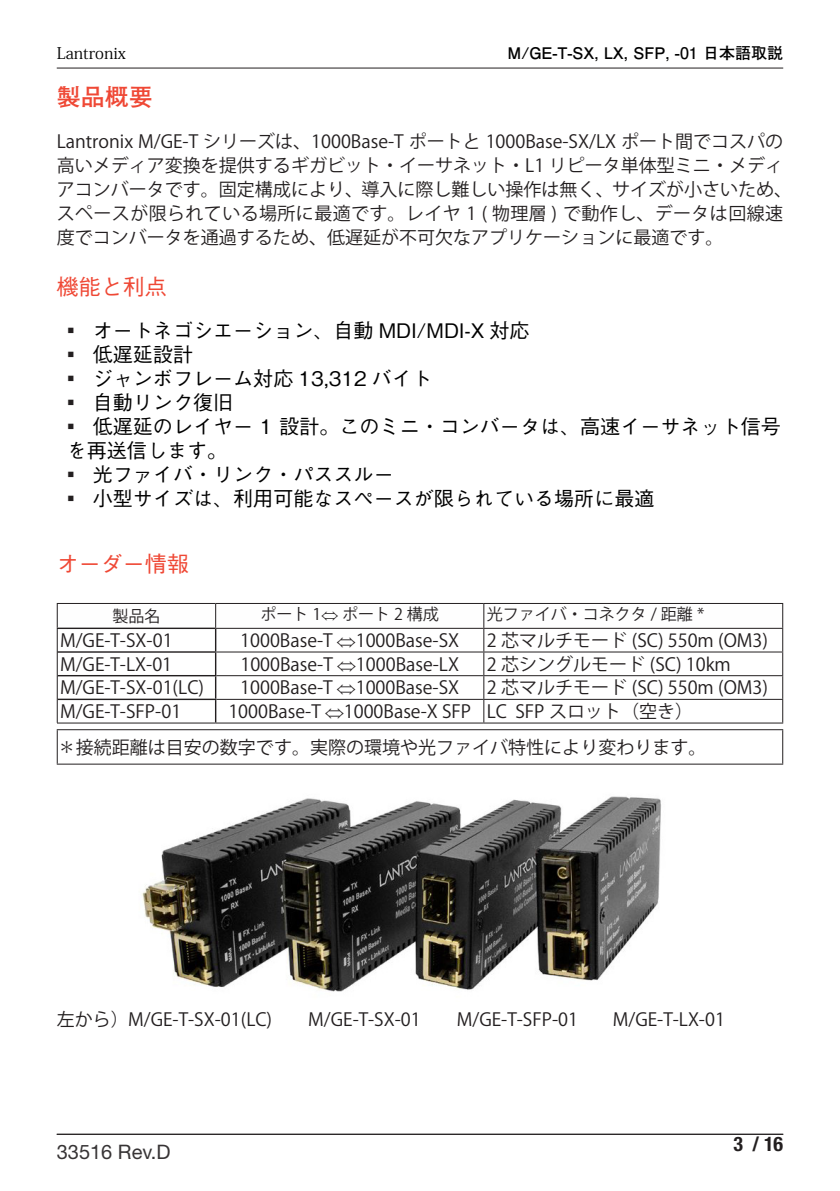
<style>
.page{position:relative;width:840px;height:1191px;background:#fff}
.page>*{position:absolute;margin:0;border:0;box-sizing:border-box;transform-origin:0 0}
.Page_title{font:700 24px "Futo Go B101 Pro";color:#ef4835}
.Title_Level2{font:500 22px "Gothic BBB Pro";color:#ef4835}
.t1{font:500 20px/24px "Gothic BBB Pro";color:#000}
.t2{font:20px "Helvetica Neue LT Std";color:#373435}
.t3{font:700 condensed 20px "Helvetica Neue LT Std";color:#231f20}
.Top_Body_text{font:18px/24px "Koz Go Pro";color:#231f20}
.t4{font:16px "Koz Go Pro";color:#231f20}
.t5{font:700 16px "Futo Go B101 Pro";color:#000}
.t6{font:16px "Koz Min Pro";color:#000}
</style>
<div class="page">
<hr style="left:57px;top:1133px;width:725px;height:1px;background:#231f20">
<hr style="left:57px;top:68px;width:725px;height:1px;background:#231f20">
<svg style="left:57px;top:603px;width:725px;height:120px"></svg>
<hr style="left:215px;top:722px;width:268px;height:1px;background:#231f20">
<hr style="left:483px;top:722px;width:299px;height:1px;background:#231f20">
<hr style="left:57px;top:729px;width:725px;height:1px;background:#231f20">
<hr style="left:57px;top:730px;width:1px;height:33px;background:#231f20">
<hr style="left:781px;top:730px;width:1px;height:33px;background:#231f20">
<hr style="left:57px;top:763px;width:725px;height:1px;background:#231f20">
<img style="left:142px;top:796px;width:519px;height:196px">
<p class="t6" style="left:57px;top:42px;width:70px">Lantronix</p>
<p class="t5" style="left:507px;top:41px;width:277px">M/GE-T-SX, LX, SFP, -01 日本語取説</p>
<p class="Page_title" style="left:57px;top:78px;width:97px">製品概要</p>
<p class="Top_Body_text" style="left:57px;top:129px;width:736px">Lantronix M/GE-T シリーズは、1000Base-T ポートと 1000Base-SX/LX ポート間でコスパの高いメディア変換を提供するギガビット・イーサネット・L1 リピータ単体型ミニ・メディアコンバータです。固定構成により、導入に際し難しい操作は無く、サイズが小さいため、スペースが限られている場所に最適です。レイヤ 1 ( 物理層 ) で動作し、データは回線速度でコンバータを通過するため、低遅延が不可欠なアプリケーションに最適です。</p>
<p class="Title_Level2" style="left:57px;top:269px;width:111px">機能と利点</p>
<p class="t1" style="left:93px;top:316px;width:438px">オートネゴシエーション、自動 MDI/MDI-X 対応</p>
<p class="t1" style="left:93px;top:340px;width:102px">低遅延設計</p>
<p class="t1" style="left:93px;top:364px;width:340px">ジャンボフレーム対応 13,312 バイト</p>
<p class="t1" style="left:93px;top:388px;width:142px">自動リンク復旧</p>
<p class="t1" style="left:67px;top:412px;width:715px;text-indent:26px">低遅延のレイヤー 1 設計。このミニ・コンバータは、高速イーサネット信号を再送信します。</p>
<p class="t1" style="left:93px;top:460px;width:302px">光ファイバ・リンク・パススルー</p>
<p class="t1" style="left:93px;top:484px;width:563px">小型サイズは、利用可能なスペースが限られている場所に最適</p>
<p class="Title_Level2" style="left:57px;top:546px;width:133px">オーダー情報</p>
<p class="t4" style="left:112px;top:606px;width:49px">製品名</p>
<p class="t4" style="left:260px;top:604px;width:180px">ポート 1⇔ ポート 2 構成</p>
<p class="t4" style="left:486px;top:604px;width:219px">光ファイバ・コネクタ / 距離 *</p>
<p class="Top_Body_text" style="left:60px;top:629px;width:114px">M/GE-T-SX-01</p>
<p class="Top_Body_text" style="left:240px;top:629px;width:220px">1000Base-T ⇔1000Base-SX</p>
<p class="Top_Body_text" style="left:486px;top:629px;width:283px">2 芯マルチモード (SC) 550m (OM3)</p>
<p class="Top_Body_text" style="left:60px;top:652px;width:114px">M/GE-T-LX-01</p>
<p class="Top_Body_text" style="left:240px;top:652px;width:220px">1000Base-T ⇔1000Base-LX</p>
<p class="Top_Body_text" style="left:486px;top:652px;width:245px">2 芯シングルモード (SC) 10km</p>
<p class="Top_Body_text" style="left:60px;top:676px;width:145px">M/GE-T-SX-01(LC)</p>
<p class="Top_Body_text" style="left:240px;top:676px;width:220px">1000Base-T ⇔1000Base-SX</p>
<p class="Top_Body_text" style="left:486px;top:676px;width:283px">2 芯マルチモード (SC) 550m (OM3)</p>
<p class="Top_Body_text" style="left:60px;top:700px;width:123px">M/GE-T-SFP-01</p>
<p class="Top_Body_text" style="left:228px;top:700px;width:244px">1000Base-T ⇔1000Base-X SFP</p>
<p class="Top_Body_text" style="left:486px;top:700px;width:208px">LC SFP スロット（空き）</p>
<p class="Top_Body_text" style="left:58px;top:735px;width:649px">＊接続距離は目安の数字です。実際の環境や光ファイバ特性により変わります。</p>
<p class="Top_Body_text" style="left:57px;top:1008px;width:669px">左から）M/GE-T-SX-01(LC)　　M/GE-T-SX-01　　M/GE-T-SFP-01 　M/GE-T-LX-01</p>
<p class="t2" style="left:57px;top:1139px;width:115px">33516 Rev.D</p>
<p class="t3" style="left:733px;top:1132px;width:51px">3 / 16</p>
</div>
